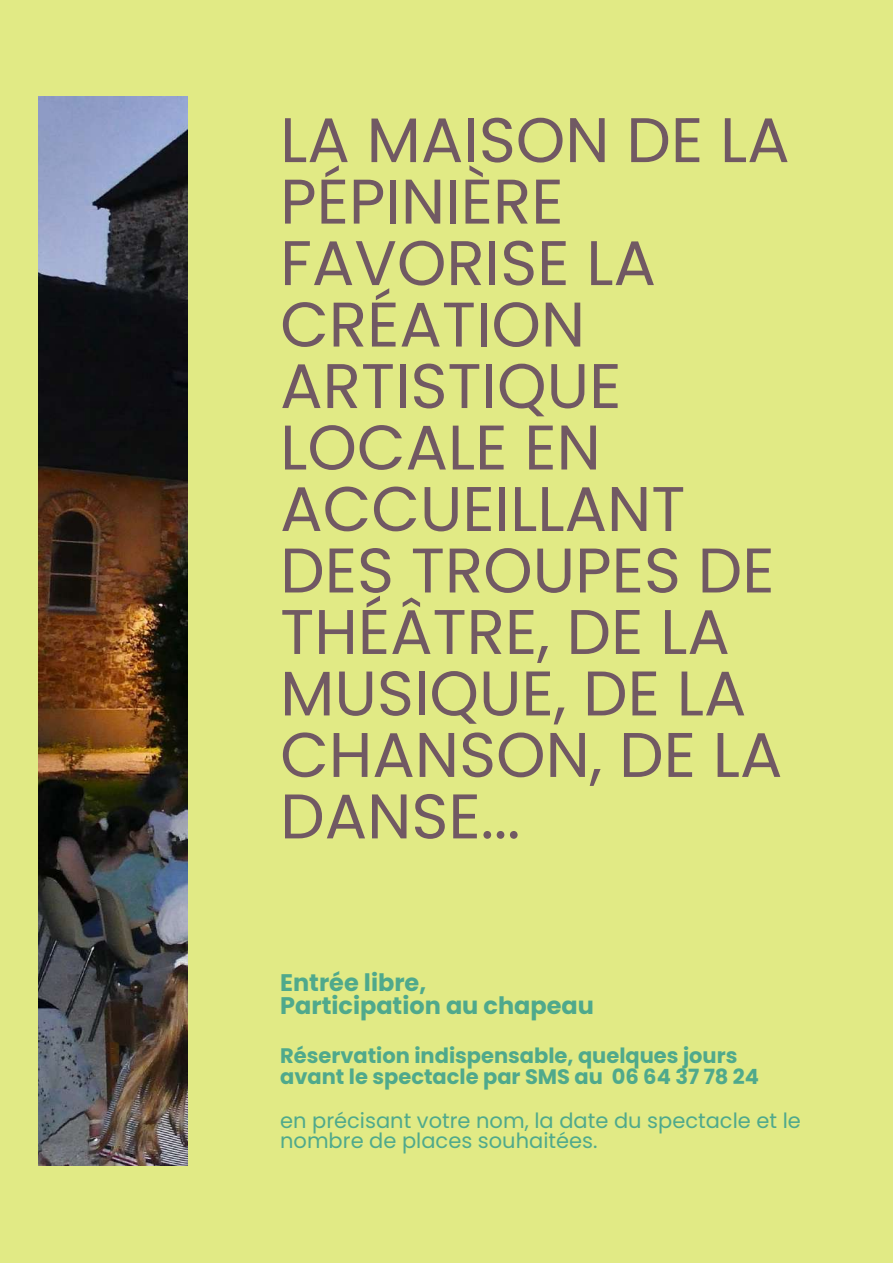
<style>
.page{position:relative;width:893px;height:1264px;background:#fff}
.page>*{position:absolute;margin:0;border:0;box-sizing:border-box;transform-origin:0 0}
.t1{font:63px/61.5px "Poppins";color:#715963}
.t2{font:700 24px/23.2px "Poppins";color:#4fa98c}
.t3{font:700 21px/20.2px "Poppins";color:#4fa98c}
.t4{font:21px/20.2px "Poppins";color:#4fa98c}
</style>
<div class="page">
<div style="left:0;top:0;width:892px;height:1262px;background:#e1ea85"></div>
<img style="left:39px;top:96px;width:148px;height:1069px">
<p class="t1" style="left:280px;top:109px;width:511px">LA MAISON DE LA<br>PÉPINIÈRE<br>FAVORISE LA<br>CRÉATION<br>ARTISTIQUE<br>LOCALE EN<br>ACCUEILLANT<br>DES TROUPES DE<br>THÉÂTRE, DE LA<br>MUSIQUE, DE LA<br>CHANSON, DE LA<br>DANSE...</p>
<p class="t2" style="left:280px;top:970px;width:315px">Entrée libre,<br>Participation au chapeau</p>
<p class="t3" style="left:280px;top:1045px;width:480px">Réservation indispensable, quelques jours avant le spectacle par SMS au 06 64 37 78 24</p>
<p class="t4" style="left:280px;top:1110px;width:522px">en précisant votre nom, la date du spectacle et le nombre de places souhaitées.</p>
</div>
